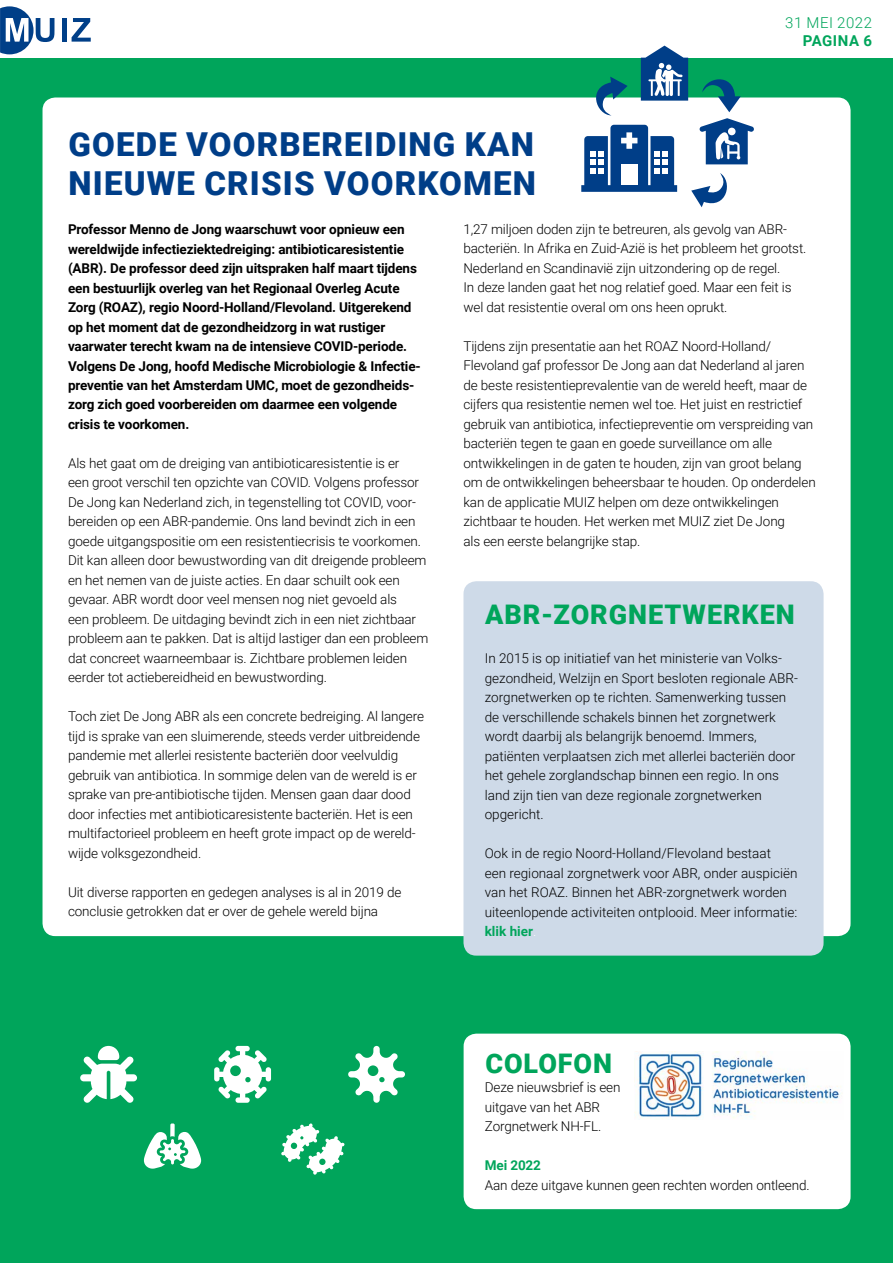
<style>
.page{position:relative;width:893px;height:1263px;background:#fff}
.page>*{position:absolute;margin:0;border:0;box-sizing:border-box;transform-origin:0 0}
.t1{font:900 33px/39px "Roboto";letter-spacing:.035em;color:#003e88}
.t2{font:900 27px "Roboto";letter-spacing:.035em;color:#00a55b}
.t3{font:300 15px "Roboto";letter-spacing:.035em;color:#00a55b}
.t4{font:700 15px "Roboto";letter-spacing:.035em;color:#00a55b}
.t5{font:300 13.5px/19.5px "Roboto";letter-spacing:-.01em;color:#000}
.t6{font:700 13.5px/19.5px "Roboto";letter-spacing:-.01em;color:#000}
.t7{font:700 13.5px "Roboto";letter-spacing:-.01em;color:#00a55b}
.s1{font-weight:700;color:#00a55b}
.s2{color:#fff}
</style>
<div class="page">
<svg style="left:0;top:6px;width:54px;height:48px"></svg>
<div style="left:62px;top:18px;width:5px;height:24px;background:#003f88"></div>
<svg style="left:72px;top:18px;width:19px;height:24px"></svg>
<div style="left:0;top:58px;width:893px;height:1205px;background:#00a55b"></div>
<div style="left:43px;top:98px;width:808px;height:838px;background:#fff;border-radius:13px"></div>
<div style="left:463px;top:581px;width:361px;height:375px;background:#cedae8;border-radius:13px"></div>
<div style="left:464px;top:1034px;width:387px;height:175px;background:#fff;border-radius:13px"></div>
<img style="left:634px;top:1051px;width:207px;height:69px">
<svg style="left:80px;top:1046px;width:57px;height:57px"></svg>
<svg style="left:214px;top:1046px;width:57px;height:57px"></svg>
<svg style="left:348px;top:1046px;width:57px;height:57px"></svg>
<svg style="left:144px;top:1123px;width:57px;height:46px"></svg>
<svg style="left:281px;top:1123px;width:64px;height:52px"></svg>
<svg style="left:699px;top:118px;width:55px;height:46px"></svg>
<svg style="left:581px;top:125px;width:96px;height:67px"></svg>
<svg style="left:641px;top:46px;width:47px;height:55px;background:#547daf"></svg>
<svg style="left:702px;top:79px;width:39px;height:33px"></svg>
<svg style="left:691px;top:173px;width:36px;height:35px"></svg>
<svg style="left:587px;top:77px;width:41px;height:39px"></svg>
<h1 class="t1" style="left:69px;top:124px;width:469px">GOEDE VOORBEREIDING KAN<br>NIEUWE CRISIS VOORKOMEN</h1>
<p class="t3" style="left:785px;top:12px;width:88px">31 mei 2022</p>
<p class="t4" style="left:803px;top:30px;width:71px">Pagina 6</p>
<p class="t6" style="left:68px;top:219px;width:354px">Professor Menno de Jong waarschuwt voor opnieuw een wereldwijde infectieziektedreiging: antibioticaresistentie (ABR). De professor deed zijn uitspraken half maart tijdens een bestuurlijk overleg van het Regionaal Overleg Acute Zorg (ROAZ), regio Noord-Holland/Flevoland. Uitgerekend op het moment dat de gezondheidzorg in wat rustiger vaarwater terecht kwam na de intensieve COVID-periode.<br>Volgens De Jong, hoofd Medische Microbiologie &amp; Infectie&shy;preventie van het Amsterdam UMC, moet de gezondheids&shy;zorg zich goed voorbereiden om daarmee een volgende crisis te voorkomen.</p>
<p class="t5" style="left:68px;top:453px;width:362px">Als het gaat om de dreiging van antibioticaresistentie is er<br>een groot verschil ten opzichte van COVID. Volgens professor De Jong kan Nederland zich, in tegenstelling tot COVI D, voor&shy;bereiden op een ABR-pandemie. Ons land bevindt zich in een goede uitgangspositie om een resistentiecrisis te voorkomen.<br>Dit kan alleen door bewustwording van dit dreigende probleem en het nemen van de juiste acties. En daar schuilt ook een gevaar. ABR wordt door veel mensen nog niet gevoeld als<br>een probleem. De uitdaging bevindt zich in een niet zichtbaar probleem aan te pakken. Dat is altijd lastiger dan een probleem dat concreet waarneembaar is. Zichtbare problemen leiden eerder tot actiebereidheid en bewustwording.</p>
<p class="t5" style="left:68px;top:706px;width:357px">Toch ziet De Jong ABR als een concrete bedreiging. Al langere tijd is sprake van een sluimerende, steeds verder uitbreidende pandemie met allerlei resistente bacteriën door veelvuldig gebruik van antibiotica. I n sommige delen van de wereld is er sprake van pre-antibiotische tijden. Mensen gaan daar dood door infecties met antibioticaresistente bacteriën. Het is een multifactorieel probleem en heeft grote impact op de wereld&shy;wijde volksgezondheid.</p>
<p class="t5" style="left:68px;top:882px;width:335px">Uit diverse rapporten en gedegen analyses is al in 2019 de conclusie getrokken dat er over de gehele wereld bijna</p>
<p class="t5" style="left:463px;top:219px;width:344px">1,27 miljoen doden zijn te betreuren, als gevolg van ABR&shy;bacteriën. I n Afrika en Zuid-Azië is het probleem het grootst.<br>Nederland en Scandinavië zijn uitzondering op de regel.<br>In deze landen gaat het nog relatief goed. Maar een feit is wel dat resistentie overal om ons heen oprukt.</p>
<p class="t5" style="left:463px;top:336px;width:354px">Tijdens zijn presentatie aan het ROAZ Noord-Holland/ Flevoland gaf professor De Jong aan dat Nederland al jaren de beste resistentieprevalentie van de wereld heeft, maar de cijfers qua resistentie nemen wel toe. Het juist en restrictief gebruik van antibiotica, infectiepreventie om verspreiding van bacteriën tegen te gaan en goede surveillance om alle ontwikkelingen in de gaten te houden, zijn van groot belang om de ontwikkelingen beheersbaar te houden. Op onderdelen kan de applicatie M UIZ helpen om deze ontwikkelingen zichtbaar te houden. Het werken met M UI Z ziet De Jong<br>als een eerste belangrijke stap.</p>
<h2 class="t2" style="left:485px;top:595px;width:20px">ABR</h2>
<h2 class="t2" style="left:541px;top:595px;width:255px">-ZORGNETWERKEN</h2>
<p class="t5" style="left:485px;top:648px;width:315px">In 2015 is op initiatief van het ministerie van Volks&shy;gezondheid, Welzijn en Sport besloten regionale ABR&shy;zorgnetwerken op te richten. Samenwerking tussen de verschillende schakels binnen het zorgnetwerk wordt daarbij als belangrijk benoemd. I mmers, patiënten verplaatsen zich met allerlei bacteriën door het gehele zorglandschap binnen een regio. I n ons land zijn tien van deze regionale zorgnetwerken opgericht.</p>
<p class="t5" style="left:485px;top:843px;width:314px">Ook in de regio Noord-Holland/Flevoland bestaat<br>een regionaal zorgnetwerk voor ABR, onder auspiciën van het ROAZ. Binnen het ABR-zorgnetwerk worden uiteenlopende activiteiten ontplooid. Meer informatie: <span class="s1">klik hier</span><span class="s2">.</span></p>
<h2 class="t2" style="left:485px;top:1044px;width:128px">COLOFON</h2>
<p class="t5" style="left:485px;top:1077px;width:137px">Deze nieuwsbrief is een uitgave van het ABR<br>Zorgnetwerk NH-FL.</p>
<p class="t7" style="left:485px;top:1156px;width:58px">Mei 2022</p>
<p class="t5" style="left:485px;top:1174px;width:326px">Aan deze uitgave kunnen geen rechten worden ontleend.</p>
</div>
